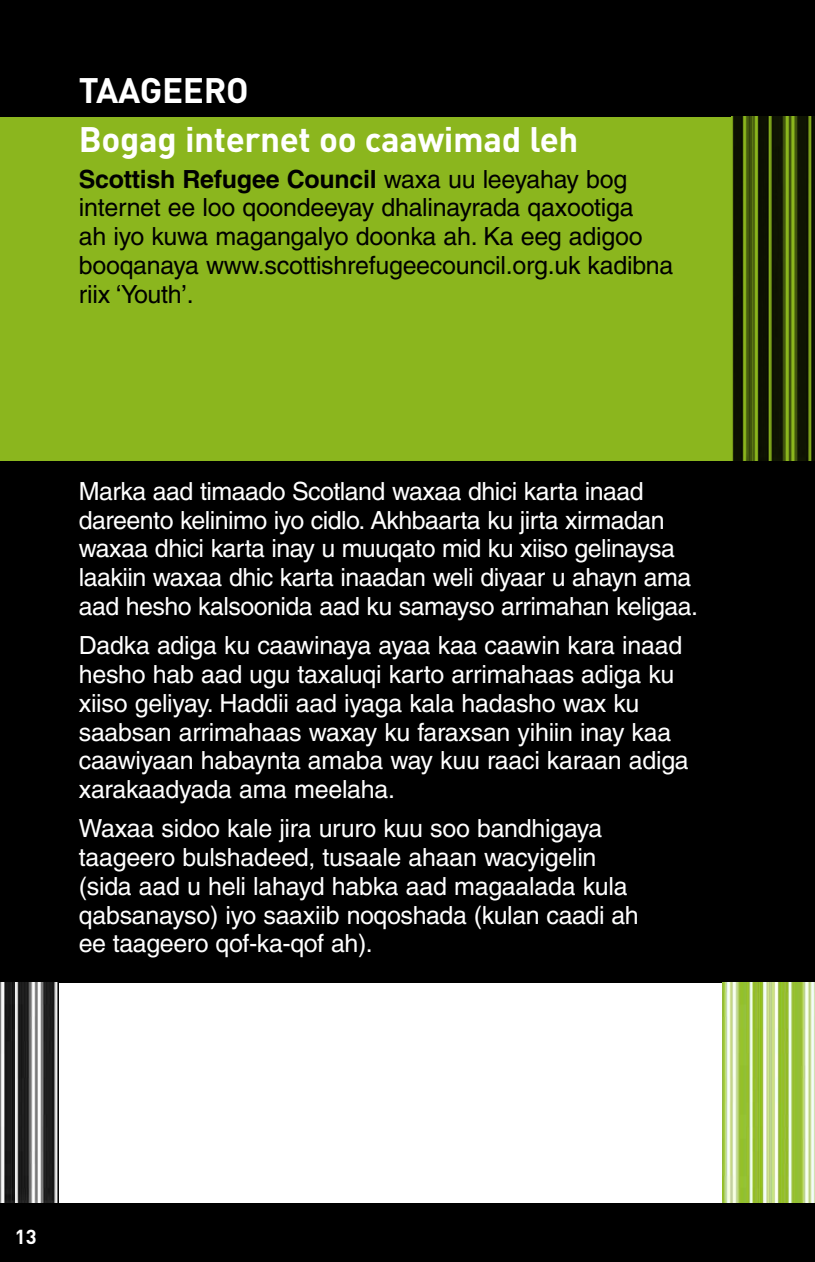
<style>
.page{position:relative;width:815px;height:1262px;background:#fff}
.page>*{position:absolute;margin:0;border:0;box-sizing:border-box;transform-origin:0 0}
.t1{font:700 35px/49px "DIN";letter-spacing:-.01em;color:#fff}
.t2{font:25px/28.8px "Helvetica";letter-spacing:-.01em;color:#fff}
.t3{font:25px/28.8px "Helvetica";letter-spacing:-.01em;color:#000}
.t4{font:700 20px "DIN";color:#fff}
.s1{font-weight:700}
</style>
<div class="page">
<div style="left:0;top:0;width:815px;height:1261px;background:#000"></div>
<div style="left:0;top:117px;width:815px;height:343px;background:#8bb61e"></div>
<img style="left:732px;top:117px;width:83px;height:343px">
<div style="left:0;top:982px;width:815px;height:220px;background:#fff"></div>
<img style="left:0;top:982px;width:59px;height:220px">
<img style="left:723px;top:982px;width:92px;height:220px">
<h1 class="t1" style="left:79px;top:66px;width:501px">TAAGEERO<br>Bogag internet oo caawimad leh</h1>
<p class="t3" style="left:79px;top:167px;width:596px"><span class="s1">Scottish Refugee Council</span> waxa uu leeyahay bog internet ee loo qoondeeyay dhalinayrada qaxootiga<br>ah iyo kuwa magangalyo doonka ah. Ka eeg adigoo booqanaya www.scottishrefugeecouncil.org.uk kadibna riix ‘Youth’.</p>
<p class="t2" style="left:79px;top:479px;width:621px">Marka aad timaado Scotland waxaa dhici karta inaad dareento kelinimo iyo cidlo. Akhbaarta ku jirta xirmadan waxaa dhici karta inay u muuqato mid ku xiiso gelinaysa laakiin waxaa dhic karta inaadan weli diyaar u ahayn ama aad hesho kalsoonida aad ku samayso arrimahan keligaa.</p>
<p class="t2" style="left:79px;top:633px;width:612px">Dadka adiga ku caawinaya ayaa kaa caawin kara inaad hesho hab aad ugu taxaluqi karto arrimahaas adiga ku xiiso geliyay. Haddii aad iyaga kala hadasho wax ku saabsan arrimahaas waxay ku faraxsan yihiin inay kaa caawiyaan habaynta amaba way kuu raaci karaan adiga xarakaadyada ama meelaha.</p>
<p class="t2" style="left:79px;top:816px;width:562px">Waxaa sidoo kale jira ururo kuu soo bandhigaya taageero bulshadeed, tusaale ahaan wacyigelin (sida aad u heli lahayd habka aad magaalada kula qabsanayso) iyo saaxiib noqoshada (kulan caadi ah ee taageero qof-ka-qof ah).</p>
<p class="t4" style="left:15px;top:1224px;width:23px">13</p>
</div>
